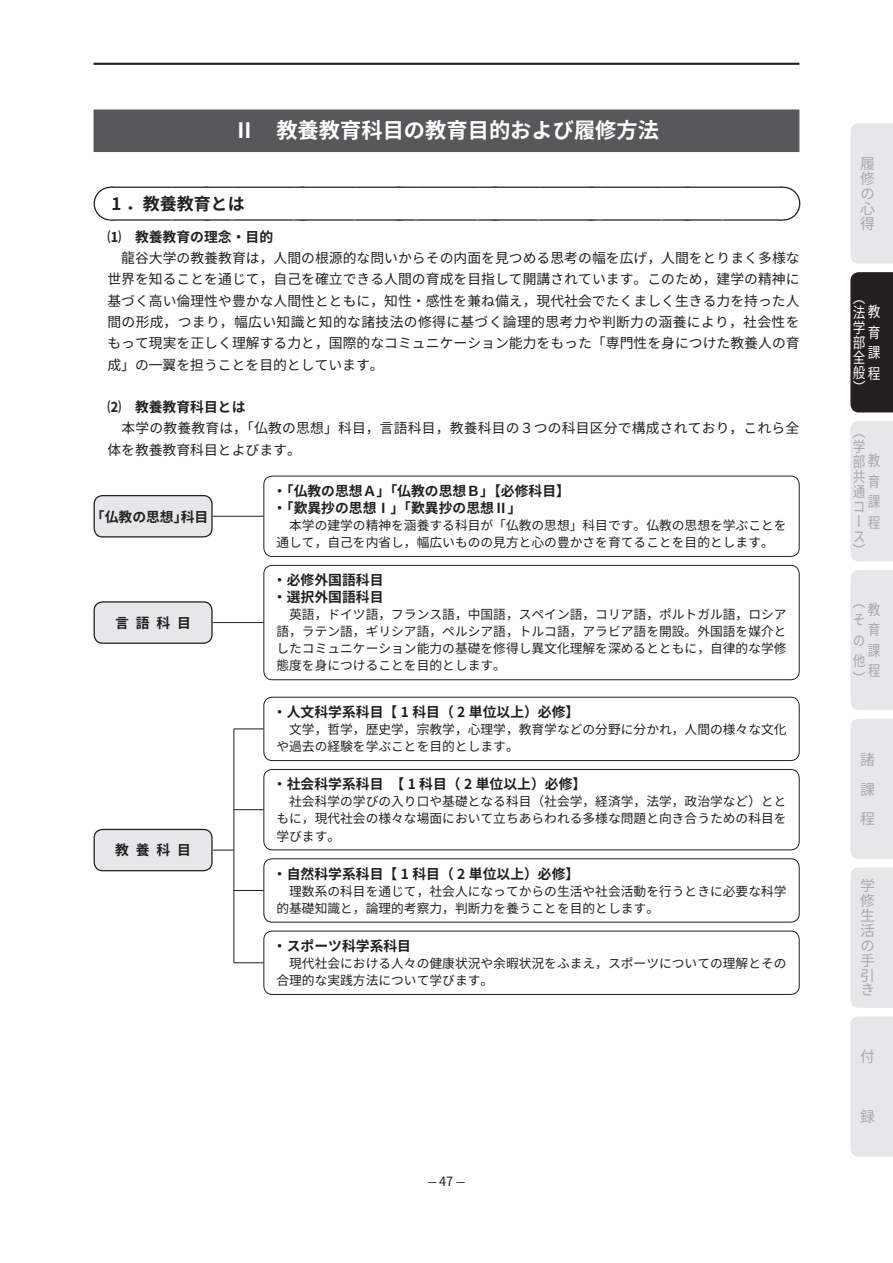
<style>
.page{position:relative;width:893px;height:1263px;background:#fff}
.page>*{position:absolute;margin:0;border:0;box-sizing:border-box;transform-origin:0 0}
.t1{font:700 21.3px "Noto Sans CJ Kjp";color:#fff}
.t2{font:700 16.95px "Noto Sans CJ Kjp";color:#231f20}
.t3{font:14.85px/14.9px "Noto Sans CJ Kjp";color:#a8a9ad;scale:.85 1}
.t4{font:14.85px/14.9px "Noto Sans CJ Kjp";color:#a8a9ad;text-align:justify}
.t5{font:14.85px/20.2px "Noto Sans CJ Kjp";color:#fff;scale:.85 1}
.t6{font:13.8px/21.3px "Noto Sans CJ Kjp";color:#231f20;text-align:justify}
.t7{font:700 13.8px/17px "Noto Sans CJ Kjp";color:#231f20}
.t8{font:12.75px/17px "Noto Sans CJ Kjp";color:#231f20}
.t9{font:12.75px "Noto Sans CJ Kjp";color:#231f20;scale:.8 1}
</style>
<div class="page">
<hr style="left:94px;top:63px;width:705px;height:2px;background:#231f20">
<div style="left:94px;top:109px;width:705px;height:43px;background:#57585a"></div>
<hr style="left:111px;top:187px;width:1px;height:34px;background:#231f20">
<hr style="left:782px;top:187px;width:1px;height:34px;background:#231f20">
<svg style="left:172px;top:187px;width:580px;height:34px"></svg>
<hr style="left:111px;top:188px;width:1px;height:31px;background:#fff">
<hr style="left:782px;top:188px;width:1px;height:31px;background:#fff">
<div style="left:264px;top:476px;width:535px;height:81px;border:1px solid #231f20;border-radius:9px"></div>
<hr style="left:213px;top:516px;width:51px;height:1px;background:#231f20">
<div style="left:264px;top:697px;width:535px;height:64px;border:1px solid #231f20;border-radius:9px"></div>
<hr style="left:234px;top:809px;width:30px;height:1px;background:#231f20">
<div style="left:264px;top:769px;width:535px;height:81px;border:1px solid #231f20;border-radius:9px"></div>
<hr style="left:234px;top:890px;width:30px;height:1px;background:#231f20">
<div style="left:264px;top:858px;width:535px;height:64px;border:1px solid #231f20;border-radius:9px"></div>
<hr style="left:234px;top:729px;width:30px;height:1px;background:#231f20">
<svg style="left:213px;top:850px;width:21px;height:1px"></svg>
<div style="left:264px;top:931px;width:535px;height:64px;border:1px solid #231f20;border-radius:9px"></div>
<hr style="left:234px;top:962px;width:30px;height:1px;background:#231f20">
<hr style="left:234px;top:729px;width:1px;height:234px;background:#231f20">
<div style="left:264px;top:565px;width:535px;height:115px;border:1px solid #231f20;border-radius:9px"></div>
<hr style="left:213px;top:622px;width:51px;height:1px;background:#231f20">
<div style="left:94px;top:496px;width:118px;height:41px;background:#e6e7e9;border-radius:9px"></div>
<div style="left:94px;top:495px;width:119px;height:42px;border:1px solid #231f20;border-radius:9px"></div>
<div style="left:94px;top:829px;width:118px;height:42px;background:#e6e7e9;border-radius:9px"></div>
<div style="left:94px;top:829px;width:119px;height:42px;border:1px solid #231f20;border-radius:9px"></div>
<div style="left:94px;top:602px;width:118px;height:41px;background:#e6e7e9;border-radius:9px"></div>
<div style="left:94px;top:601px;width:119px;height:43px;border:1px solid #231f20;border-radius:9px"></div>
<div style="left:850px;top:123px;width:43px;height:141px;background:#e6e7e9"></div>
<div style="left:850px;top:272px;width:43px;height:140px;background:#231f20"></div>
<div style="left:850px;top:421px;width:43px;height:140px;background:#e6e7e9"></div>
<div style="left:850px;top:570px;width:43px;height:140px;background:#e6e7e9"></div>
<div style="left:850px;top:719px;width:43px;height:140px;background:#e6e7e9"></div>
<div style="left:850px;top:867px;width:43px;height:141px;background:#e6e7e9"></div>
<div style="left:850px;top:1016px;width:43px;height:141px;background:#e6e7e9"></div>
<h1 class="t1" style="left:234px;top:118px;width:427px">Ⅱ　教養教育科目の教育目的および履修方法</h1>
<h2 class="t2" style="left:112px;top:194px;width:135px">1 ．教養教育とは</h2>
<p class="t7" style="left:107px;top:229px;width:167px">⑴　教養教育の理念・目的</p>
<p class="t6" style="left:107px;top:248px;width:694px">　龍谷大学の教養教育は，人間の根源的な問いからその内面を見つめる思考の幅を広げ，人間をとりまく多様な世界を知ることを通じて，自己を確立できる人間の育成を目指して開講されています。このため，建学の精神に基づく高い倫理性や豊かな人間性とともに，知性・感性を兼ね備え，現代社会でたくましく生きる力を持った人間の形成，つまり，幅広い知識と知的な諸技法の修得に基づく論理的思考力や判断力の涵養により，社会性をもって現実を正しく理解する力と，国際的なコミュニケーション能力をもった「専門性を身につけた教養人の育成」の一翼を担うことを目的としています。</p>
<p class="t7" style="left:107px;top:399px;width:140px">⑵　教養教育科目とは</p>
<p class="t6" style="left:107px;top:418px;width:693px">　本学の教養教育は，「仏教の思想」科目，言語科目，教養科目の３つの科目区分で構成されており，これら全体を教養教育科目とよびます。</p>
<p class="t7" style="left:273px;top:483px;width:299px">・「仏教の思想Ａ」「仏教の思想Ｂ」【必修科目】・「歎異抄の思想Ⅰ」「歎異抄の思想Ⅱ」</p>
<p class="t8" style="left:276px;top:517px;width:512px">　本学の建学の精神を涵養する科目が「仏教の思想」科目です。仏教の思想を学ぶことを通して，自己を内省し，幅広いものの見方と心の豊かさを育てることを目的とします。</p>
<p class="t7" style="left:91px;top:508px;width:119px">「仏教の思想」科目</p>
<p class="t7" style="left:115px;top:615px;width:78px">言 語 科 目</p>
<p class="t7" style="left:115px;top:842px;width:78px">教 養 科 目</p>
<p class="t7" style="left:273px;top:572px;width:112px">・必修外国語科目・選択外国語科目</p>
<p class="t8" style="left:276px;top:606px;width:512px;text-align:justify">　英語，ドイツ語，フランス語，中国語，スペイン語，コリア語，ポルトガル語，ロシア語，ラテン語，ギリシア語，ペルシア語，トルコ語，アラビア語を開設。外国語を媒介としたコミュニケーション能力の基礎を修得し異文化理解を深めるとともに，自律的な学修態度を身につけることを目的とします。</p>
<p class="t7" style="left:273px;top:704px;width:308px">・人文科学系科目【 1 科目（ 2 単位以上）必修】</p>
<p class="t8" style="left:276px;top:721px;width:512px">　文学，哲学，歴史学，宗教学，心理学，教育学などの分野に分かれ，人間の様々な文化や過去の経験を学ぶことを目的とします。</p>
<p class="t7" style="left:273px;top:776px;width:315px">・社会科学系科目　【 1 科目（ 2 単位以上）必修】</p>
<p class="t8" style="left:276px;top:794px;width:512px;text-align:justify">　社会科学の学びの入り口や基礎となる科目（社会学，経済学，法学，政治学など）とともに，現代社会の様々な場面において立ちあらわれる多様な問題と向き合うための科目を学びます。</p>
<p class="t7" style="left:273px;top:865px;width:308px">・自然科学系科目【 1 科目（ 2 単位以上）必修】</p>
<p class="t8" style="left:276px;top:883px;width:512px">　理数系の科目を通じて，社会人になってからの生活や社会活動を行うときに必要な科学的基礎知識と，論理的考察力，判断力を養うことを目的とします。</p>
<p class="t7" style="left:273px;top:938px;width:140px">・スポーツ科学系科目</p>
<p class="t8" style="left:276px;top:955px;width:512px">　現代社会における人々の健康状況や余暇状況をふまえ，スポーツについての理解とその合理的な実践方法について学びます。</p>
<p class="t9" style="left:428px;top:1174px;width:48px">— 47 —</p>
<p class="t4" style="left:860px;top:157px;width:16px">履修の心得</p>
<p class="t5" style="left:853px;top:283px;width:16px;line-height:29.7px">（学</p>
<p class="t5" style="left:853px;top:335px;width:16px;line-height:14.9px">部全</p>
<p class="t5" style="left:853px;top:377px;width:16px">）</p>
<p class="t5" style="left:853px;top:302px;width:33px;text-align:right">法教育課般程</p>
<p class="t3" style="left:853px;top:425px;width:16px">（学</p>
<p class="t3" style="left:853px;top:469px;width:16px">共通コース）</p>
<p class="t3" style="left:868px;top:451px;width:16px;line-height:20.4px;text-align:justify;text-indent:-15px">部教育課程</p>
<p class="t3" style="left:868px;top:599px;width:16px;line-height:20.5px;text-align:justify">教育課程</p>
<p class="t3" style="left:853px;top:593px;width:16px;line-height:17.7px">（そ</p>
<p class="t3" style="left:853px;top:630px;width:16px;line-height:20.5px">の他</p>
<p class="t3" style="left:853px;top:671px;width:16px">）</p>
<p class="t4" style="left:860px;top:745px;width:16px;line-height:29.7px">諸課程</p>
<p class="t4" style="left:860px;top:879px;width:16px;text-align:left">学修生活の手引き</p>
<p class="t4" style="left:860px;top:1050px;width:16px">付</p>
<p class="t4" style="left:860px;top:1109px;width:16px">録</p>
</div>
